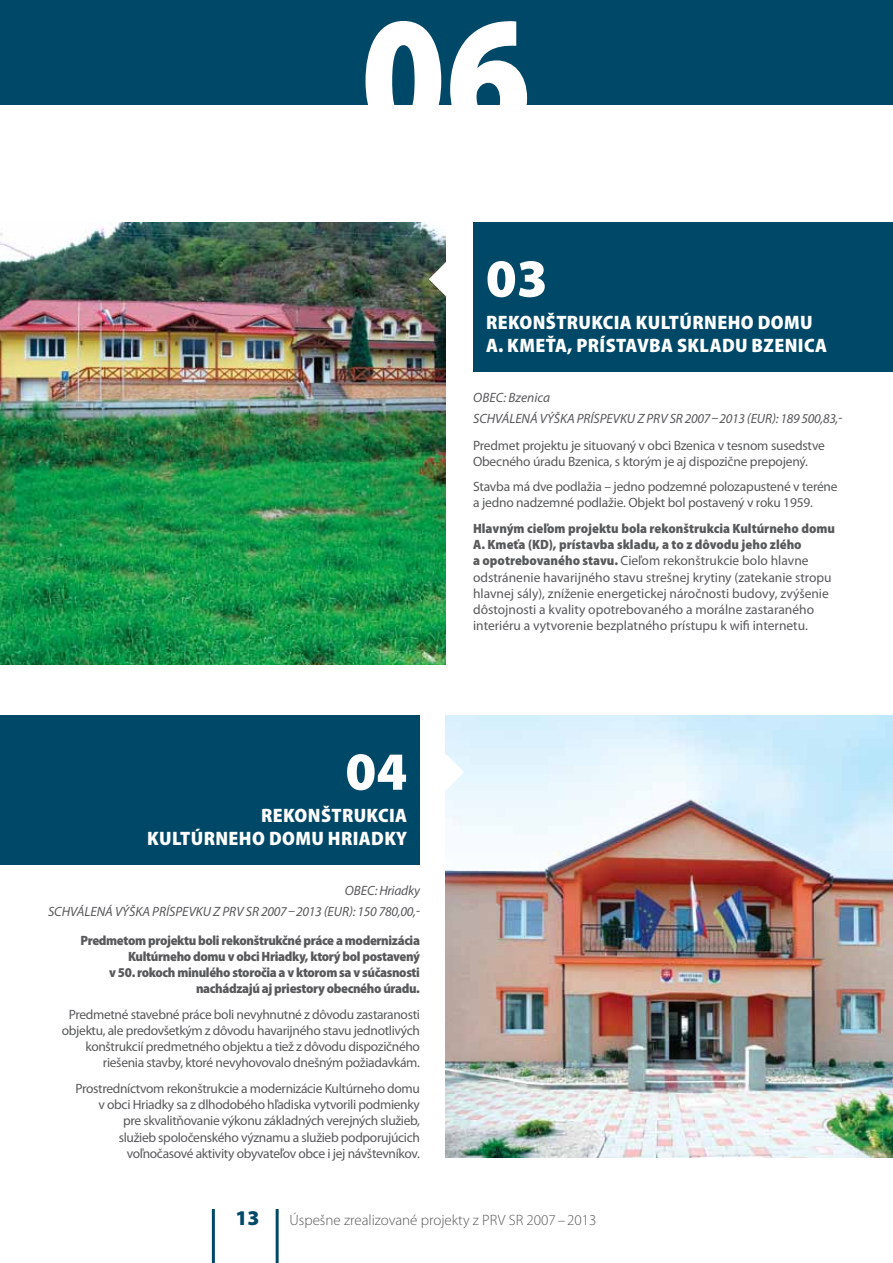
<style>
.page{position:relative;width:893px;height:1263px;background:#fff}
.page>*{position:absolute;margin:0;border:0;box-sizing:border-box;transform-origin:0 0}
.t1{font:900 177.9px "Myriad Pro";color:#fff;scale:.83 1}
.t2{font:900 54px "Myriad Pro";color:#fff}
.t3{font:900 21px "Myriad Pro";color:#004867}
.t4{font:900 semi-condensed 19.5px/23.4px "Myriad Pro";letter-spacing:.02em;color:#fff}
.t5{font:300 15px "Myriad Pro";color:#58595b}
.t6{font:13.5px/16.2px "Myriad Pro";letter-spacing:-.025em;color:#58595b}
.t7{font:13.5px/16.2px "Myriad Pro";color:#58595b}
.t8{font:900 semi-condensed 13.5px/16.2px "Myriad Pro";letter-spacing:-.025em;color:#58595b;text-align:right}
.t9{font:italic 13.5px/20.4px "Myriad Pro";letter-spacing:-.005em;color:#58595b}
.s1{font-weight:900;font-stretch:semi-condensed}
</style>
<div class="page">
<div style="left:473px;top:222px;width:420px;height:149px;background:#004867"></div>
<div style="left:0;top:715px;width:420px;height:149px;background:#004867"></div>
<img style="left:0;top:222px;width:446px;height:442px">
<img style="left:446px;top:715px;width:447px;height:443px">
<svg style="left:429px;top:261px;width:17px;height:36px"></svg>
<svg style="left:445px;top:754px;width:19px;height:36px"></svg>
<hr style="left:212px;top:1209px;width:3px;height:54px;background:#004867">
<hr style="left:276px;top:1209px;width:3px;height:54px;background:#004867">
<div style="left:0;top:0;width:893px;height:104px;background:#004867"></div>
<h1 class="t1" style="left:361px;top:-23px;width:206px">06</h1>
<h2 class="t2" style="left:345px;top:741px;width:63px">04</h2>
<h3 class="t4" style="left:147px;top:804px;width:261px;text-align:right">Rekonštrukcia<br>Kultúrneho domu Hriadky</h3>
<p class="t9" style="left:48px;top:880px;width:373px;text-align:right">OBEC: HRIADKY<br>SCHVÁLENÁ VÝŠKA PRÍSPEVKU Z PRV SR 2007–2013 (EUR): 150 780,00,-</p>
<p class="t8" style="left:80px;top:932px;width:341px">Predmetom projektu boli rekonštrukčné práce a modernizácia Kultúrneho domu v obci Hriadky, ktorý bol postavený<br>v 50. rokoch minulého storočia a v ktorom sa v súčasnosti nachádzajú aj priestory obecného úradu.</p>
<p class="t6" style="left:62px;top:1006px;width:360px;text-align:right">Predmetné stavebné práce boli nevyhnutné z dôvodu zastaranosti objektu, ale predovšetkým z dôvodu havarijného stavu jednotlivých konštrukcií predmetného objektu a tiež z dôvodu dispozičného riešenia stavby, ktoré nevyhovovalo dnešným požiadavkám.</p>
<p class="t6" style="left:76px;top:1080px;width:346px;text-align:right">Prostredníctvom rekonštrukcie a modernizácie Kultúrneho domu v obci Hriadky sa z dlhodobého hľadiska vytvorili podmienky<br>pre skvalitňovanie výkonu základných verejných služieb,<br>služieb spoločenského významu a služieb podporujúcich voľnočasové aktivity obyvateľov obce i jej návštevníkov.</p>
<h2 class="t2" style="left:486px;top:248px;width:63px">03</h2>
<h3 class="t4" style="left:486px;top:311px;width:343px">Rekonštrukcia kultúrneho domu<br>A. Km eťa, prístavba skladu Bzenica</h3>
<p class="t9" style="left:473px;top:387px;width:371px">OBEC: BZENICA<br>SCHVÁLENÁ VÝŠKA PRÍSPEVKU Z PRV SR 2007–2013 (EUR): 189 500,83,-</p>
<p class="t6" style="left:473px;top:437px;width:353px">Predmet projektu je situovaný v obci Bzenica v tesnom susedstve<br>Obecného úradu Bzenica, s ktorým je aj dispozične prepojený.</p>
<p class="t6" style="left:473px;top:478px;width:366px">Stavba má dve podlažia – jedno podzemné polozapustené v teréne a jedno nadzemné podlažie. Objekt bol postavený v roku 1959.</p>
<p class="t7" style="left:473px;top:520px;width:363px"><span class="s1">Hlavným cieľom projektu bola rekonštrukcia Kultúrneho domu A. Kmeťa (KD), prístavba skladu, a to z dôvodu jeho zlého<br>a opotrebovaného stavu.</span> Cieľom rekonštrukcie bolo hlavne odstránenie havarijného stavu strešnej krytiny (zatekanie stropu hlavnej sály), zníženie energetickej náročnosti budovy, zvýšenie dôstojnosti a kvality opotrebovaného a morálne zastaraného interiéru a vytvorenie bezplatného prístupu k wifi internetu.</p>
<h3 class="t3" style="left:235px;top:1206px;width:26px">13</h3>
<p class="t5" style="left:289px;top:1211px;width:308px">Úspešne zrealizované projekty z PRV SR 2007–2013</p>
</div>
